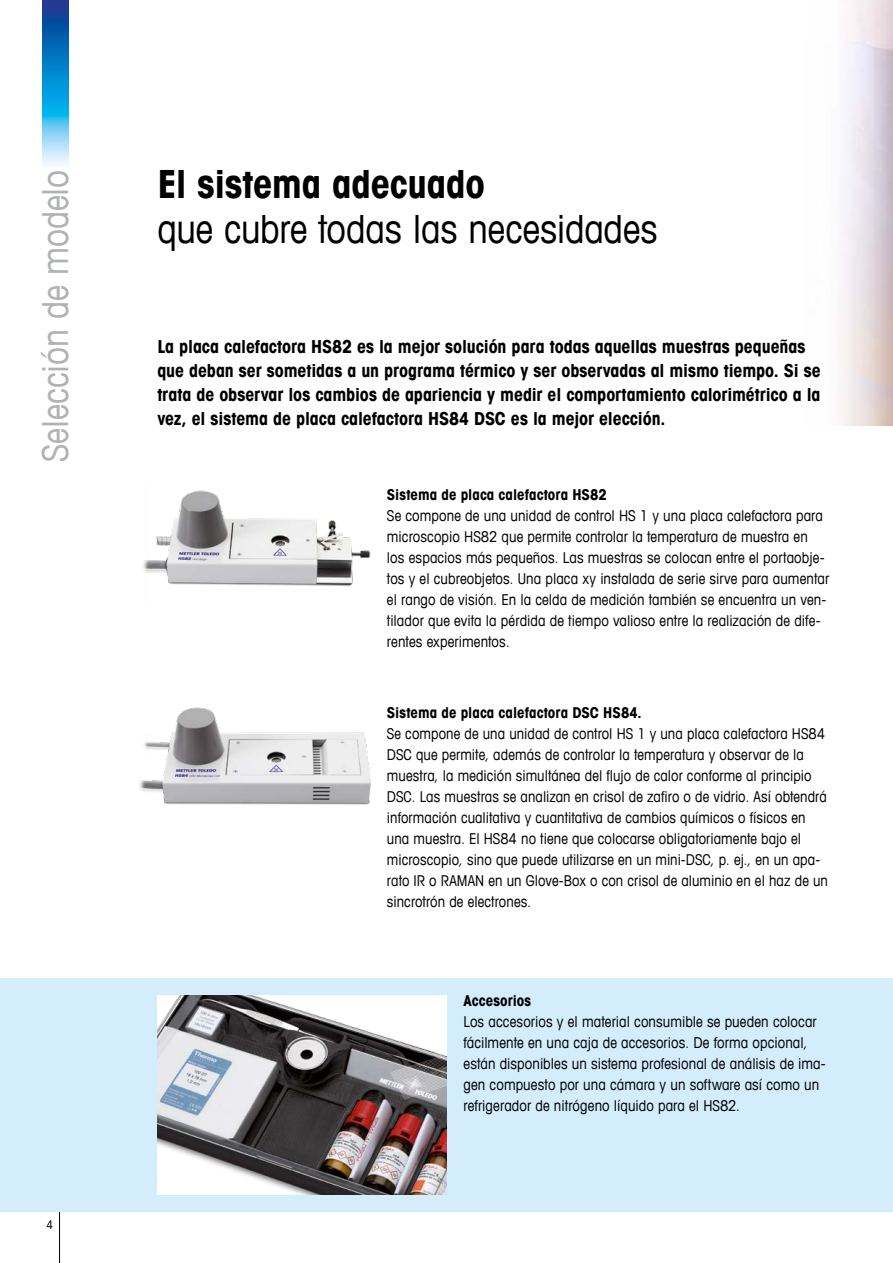
<style>
.page{position:relative;width:893px;height:1263px;background:#fff}
.page>*{position:absolute;margin:0;border:0;box-sizing:border-box;transform-origin:0 0}
.t1{font:condensed 39px "Avant Garde Com";letter-spacing:-.005em;color:#000}
.t2{font:700 condensed 39px "Avant Garde Com";letter-spacing:-.005em;color:#000}
.t3{font:condensed 36px "Avant Garde Com";letter-spacing:-.005em;color:#b1b2b3}
.t4{font:700 condensed 18px/24px "Avant Garde Com";letter-spacing:-.005em;color:#000}
.t5{font:condensed 15px/21px "Avant Garde Com";letter-spacing:.005em;color:#000}
.t6{font:700 condensed 15px "Avant Garde Com";letter-spacing:.005em;color:#000}
.t7{font:condensed 12px "Avant Garde Com";color:#000}
</style>
<div class="page">
<img style="left:43px;top:0;width:25px;height:166px">
<hr style="left:59px;top:1212px;width:1px;height:51px;background:#000">
<div style="left:0;top:978px;width:893px;height:234px;background:#d4edfc"></div>
<img style="left:143px;top:490px;width:228px;height:96px">
<img style="left:157px;top:995px;width:289px;height:200px">
<img style="left:139px;top:707px;width:232px;height:98px">
<h2 class="t3" style="left:33px;top:462px;width:293px;rotate:-90deg">Selección de modelo</h2>
<p class="t7" style="left:47px;top:1217px;width:8px">4</p>
<h1 class="t2" style="left:157px;top:159px;width:329px">El sistema adecuado</h1>
<h1 class="t1" style="left:157px;top:205px;width:502px">que cubre todas las necesidades</h1>
<p class="t4" style="left:157px;top:334px;width:665px">La placa calefactora HS82 es la mejor solución para todas aquellas muestras pequeñas que deban ser sometidas a un programa térmico y ser observadas al mismo tiempo. Si se trata de observar los cambios de apariencia y medir el comportamiento calorimétrico a la vez, el sistema de placa calefactora HS84 DSC es la mejor elección.</p>
<p class="t6" style="left:387px;top:485px;width:221px">Sistema de placa calefactora HS82</p>
<p class="t5" style="left:387px;top:505px;width:444px">Se compone de una unidad de control HS 1 y una placa calefactora para microscopio HS82 que permite controlar la temperatura de muestra en los espacios más pequeños. Las muestras se colocan entre el portaobje&shy;tos y el cubreobjetos. Una placa xy instalada de serie sirve para aumentar el rango de visión. En la celda de medición también se encuentra un ven&shy;tilador que evita la pérdida de tiempo valioso entre la realización de dife&shy;rentes experimentos.</p>
<p class="t6" style="left:387px;top:703px;width:256px">Sistema de placa calefactora DSC HS84.</p>
<p class="t5" style="left:387px;top:723px;width:442px">Se compone de una unidad de control HS 1 y una placa calefactora HS84<br>DSC que permite, además de controlar la temperatura y observar de la muestra, la medición simultánea del flujo de calor conforme al principio DSC. Las muestras se analizan en crisol de zafiro o de vidrio. Así obtendrá información cualitativa y cuantitativa de cambios químicos o físicos en una muestra. El HS84 no tiene que colocarse obligatoriamente bajo el microscopio, sino que puede utilizarse en un mini-DSC, p. ej., en un apa&shy;rato IR o RAMAN en un Glove-Box o con crisol de aluminio en el haz de un sincrotrón de electrones.</p>
<p class="t6" style="left:463px;top:991px;width:69px">Accesorios</p>
<p class="t5" style="left:463px;top:1011px;width:364px">Los accesorios y el material consumible se pueden colocar fácilmente en una caja de accesorios. De forma opcional, están disponibles un sistema profesional de análisis de ima&shy;gen compuesto por una cámara y un software así como un refrigerador de nitrógeno líquido para el HS82.</p>
</div>
